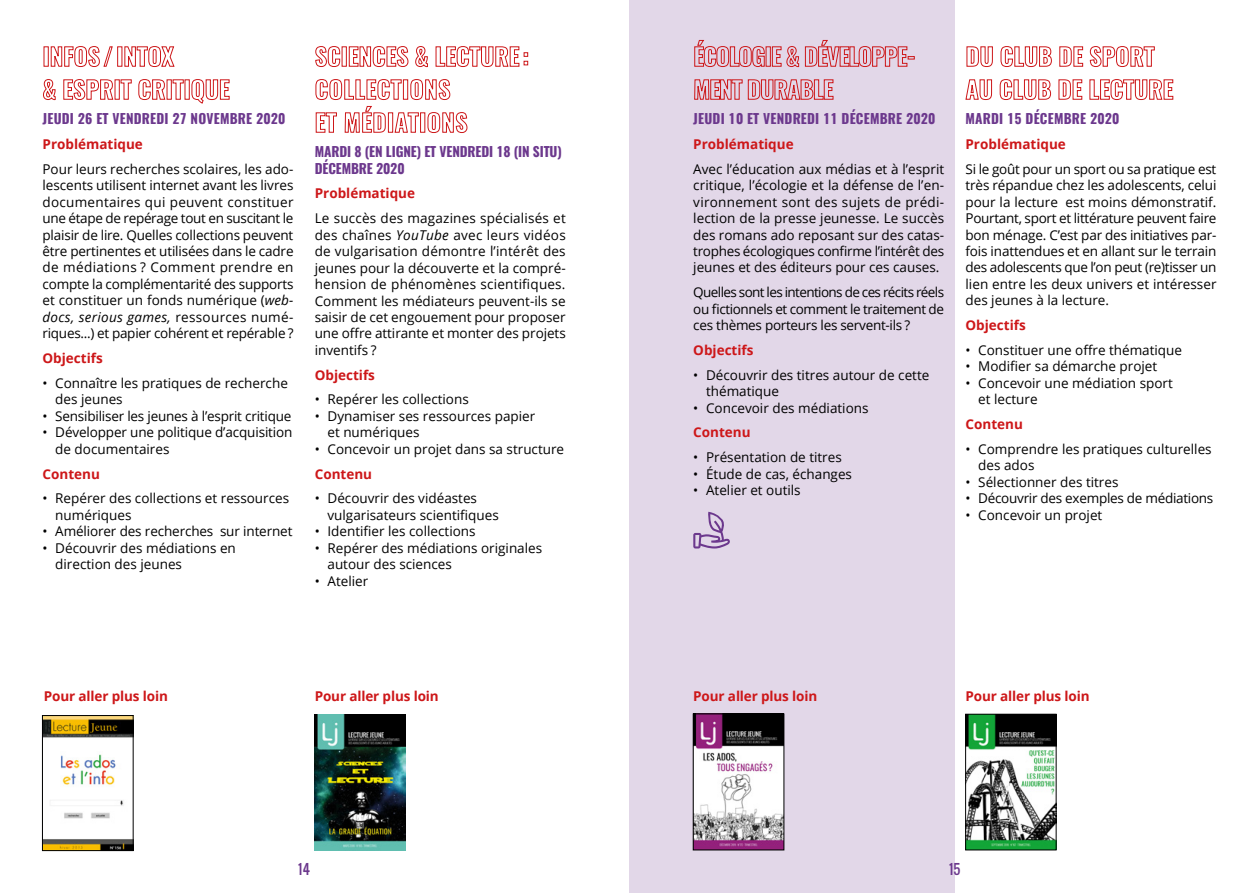
<style>
.page{position:relative;width:1259px;height:893px;background:#fff}
.page>*{position:absolute;margin:0;border:0;box-sizing:border-box;transform-origin:0 0}
.t1{font:13.5px/16.5px "Open Sans";color:#000}
.t2{font:700 13.5px "Open Sans";color:#cd1719}
.t3{font:700 13.5px "Oswald";letter-spacing:.015em;color:#6c388d}
.t4{font:700 13.5px/16.5px "Oswald";letter-spacing:-.01em;color:#6c388d}
.t5{font:13.5px "Open Sans";letter-spacing:-.02em;color:#000}
.t6{font:13.5px "Oswald";color:#6c388d}
.s1{font-style:italic}
</style>
<div class="page">
<div style="left:629px;top:0;width:326px;height:893px;background:#e2d7e8"></div>
<img style="left:44px;top:717px;width:87px;height:132px">
<div style="left:42px;top:715px;width:91px;height:136px;border:1px solid #000"></div>
<img style="left:315px;top:714px;width:90px;height:136px">
<img style="left:695px;top:716px;width:87px;height:132px">
<div style="left:693px;top:714px;width:91px;height:136px;border:1px solid #000"></div>
<img style="left:967px;top:716px;width:87px;height:132px">
<div style="left:965px;top:714px;width:91px;height:136px;border:1px solid #000"></div>
<div style="left:44px;top:46px;width:5px;height:21px;border:1px solid #cd1719"></div>
<svg style="left:50px;top:46px;width:63px;height:21px"></svg>
<div style="left:117px;top:46px;width:5px;height:21px;border:1px solid #cd1719"></div>
<svg style="left:124px;top:46px;width:51px;height:21px"></svg>
<svg style="left:43px;top:79px;width:13px;height:21px"></svg>
<svg style="left:63px;top:79px;width:51px;height:21px"></svg>
<div style="left:115px;top:79px;width:5px;height:21px;border:1px solid #cd1719"></div>
<svg style="left:120px;top:79px;width:12px;height:21px"></svg>
<svg style="left:138px;top:79px;width:28px;height:21px"></svg>
<div style="left:167px;top:79px;width:5px;height:21px;border:1px solid #cd1719"></div>
<svg style="left:172px;top:79px;width:12px;height:21px"></svg>
<div style="left:185px;top:79px;width:5px;height:21px;border:1px solid #cd1719"></div>
<svg style="left:191px;top:79px;width:39px;height:25px"></svg>
<svg style="left:315px;top:46px;width:25px;height:21px"></svg>
<div style="left:342px;top:46px;width:5px;height:21px;border:1px solid #cd1719"></div>
<svg style="left:348px;top:46px;width:61px;height:21px"></svg>
<svg style="left:415px;top:46px;width:13px;height:21px"></svg>
<svg style="left:435px;top:46px;width:93px;height:21px"></svg>
<svg style="left:315px;top:79px;width:87px;height:21px"></svg>
<div style="left:403px;top:79px;width:5px;height:21px;border:1px solid #cd1719"></div>
<svg style="left:410px;top:79px;width:41px;height:21px"></svg>
<svg style="left:315px;top:112px;width:22px;height:21px"></svg>
<svg style="left:344px;top:106px;width:42px;height:27px"></svg>
<div style="left:388px;top:112px;width:5px;height:21px;border:1px solid #cd1719"></div>
<svg style="left:394px;top:112px;width:25px;height:21px"></svg>
<div style="left:420px;top:112px;width:5px;height:21px;border:1px solid #cd1719"></div>
<svg style="left:427px;top:112px;width:41px;height:21px"></svg>
<svg style="left:694px;top:40px;width:71px;height:27px"></svg>
<svg style="left:771px;top:40px;width:143px;height:27px"></svg>
<svg style="left:694px;top:79px;width:140px;height:21px"></svg>
<svg style="left:966px;top:46px;width:27px;height:21px"></svg>
<svg style="left:1000px;top:46px;width:52px;height:21px"></svg>
<svg style="left:1059px;top:46px;width:24px;height:21px"></svg>
<svg style="left:1089px;top:46px;width:66px;height:21px"></svg>
<svg style="left:965px;top:79px;width:27px;height:21px"></svg>
<svg style="left:999px;top:79px;width:52px;height:21px"></svg>
<svg style="left:1058px;top:79px;width:24px;height:21px"></svg>
<svg style="left:1089px;top:79px;width:84px;height:21px"></svg>
<svg style="left:693px;top:512px;width:37px;height:36px"></svg>
<p class="t3" style="left:43px;top:111px;width:244px">JEUDI 26 ET VENDREDI 27 NOVEMBRE 2020</p>
<p class="t2" style="left:43px;top:134px;width:102px">Problématique</p>
<p class="t1" style="left:43px;top:160px;width:252px;text-align:justify">Pour leurs recherches scolaires, les ado&shy;lescents utilisent internet avant les livres documentaires qui peuvent constituer une étape de repérage tout en suscitant le plaisir de lire. Quelles collections peuvent être pertinentes et utilisées dans le cadre de médiations ? Comment prendre en compte la complémentarité des supports et constituer un fonds numérique (<span class="s1">web&shy;docs, serious games,</span> ressources numé&shy;riques...) et papier cohérent et repérable ?</p>
<p class="t2" style="left:43px;top:349px;width:62px">Objectifs</p>
<p class="t1" style="left:55px;top:374px;width:234px;text-indent:-13px">• Connaître les pratiques de recherche des jeunes</p>
<p class="t1" style="left:43px;top:407px;width:250px">• Sensibiliser les jeunes à l’esprit critique</p>
<p class="t1" style="left:55px;top:424px;width:239px;text-indent:-13px">• Développer une politique d’acquisition de documentaires</p>
<p class="t2" style="left:43px;top:464px;width:59px">Contenu</p>
<p class="t1" style="left:55px;top:490px;width:235px;text-indent:-13px">• Repérer des collections et ressources numériques</p>
<p class="t1" style="left:43px;top:523px;width:251px">• Améliorer des recherches sur internet</p>
<p class="t1" style="left:55px;top:539px;width:182px;text-indent:-13px">• Découvrir des médiations en direction des jeunes</p>
<p class="t4" style="left:315px;top:144px;width:249px">MARDI 8 (EN LIGNE) ET VENDREDI 18 (IN SITU)<br>DÉCEMBRE 2020</p>
<p class="t2" style="left:315px;top:184px;width:102px">Problématique</p>
<p class="t1" style="left:315px;top:209px;width:252px;text-align:justify">Le succès des magazines spécialisés et des chaînes <span class="s1">YouTube</span> avec leurs vidéos de vulgarisation démontre l’intérêt des jeunes pour la découverte et la compré&shy;hension de phénomènes scientifiques.<br>Comment les médiateurs peuvent-ils se saisir de cet engouement pour proposer une offre attirante et monter des projets inventifs ?</p>
<p class="t2" style="left:315px;top:365px;width:62px">Objectifs</p>
<p class="t1" style="left:315px;top:391px;width:156px">• Repérer les collections</p>
<p class="t1" style="left:327px;top:407px;width:209px;text-indent:-13px">• Dynamiser ses ressources papier et numériques</p>
<p class="t1" style="left:315px;top:440px;width:251px">• Concevoir un projet dans sa structure</p>
<p class="t2" style="left:315px;top:464px;width:59px">Contenu</p>
<p class="t1" style="left:327px;top:490px;width:173px;text-indent:-13px">• Découvrir des vidéastes vulgarisateurs scientifiques</p>
<p class="t1" style="left:315px;top:523px;width:162px">• Identifier les collections</p>
<p class="t1" style="left:327px;top:539px;width:216px;text-indent:-13px">• Repérer des médiations originales autour des sciences</p>
<p class="t1" style="left:315px;top:572px;width:55px">• Atelier</p>
<p class="t2" style="left:44px;top:687px;width:125px">Pour aller plus loin</p>
<p class="t2" style="left:315px;top:687px;width:125px">Pour aller plus loin</p>
<p class="t3" style="left:693px;top:111px;width:244px">JEUDI 10 ET VENDREDI 11 DÉCEMBRE 2020</p>
<p class="t2" style="left:693px;top:134px;width:102px">Problématique</p>
<p class="t1" style="left:693px;top:160px;width:252px;text-align:justify">Avec l’éducation aux médias et à l’esprit critique, l’écologie et la défense de l’en&shy;vironnement sont des sujets de prédi&shy;lection de la presse jeunesse. Le succès des romans ado reposant sur des catas&shy;trophes écologiques confirme l’intérêt des jeunes et des éditeurs pour ces causes.</p>
<p class="t1" style="left:693px;top:284px;width:252px;text-align:justify">Quelles sont les intentions de ces récits réels ou fictionnels et comment le traitement de ces thèmes porteurs les servent-ils ?</p>
<p class="t2" style="left:693px;top:341px;width:62px">Objectifs</p>
<p class="t1" style="left:706px;top:366px;width:225px;text-indent:-13px">• Découvrir des titres autour de cette thématique</p>
<p class="t1" style="left:693px;top:399px;width:177px">• Concevoir des médiations</p>
<p class="t2" style="left:693px;top:423px;width:59px">Contenu</p>
<p class="t1" style="left:693px;top:449px;width:150px">• Présentation de titres</p>
<p class="t1" style="left:693px;top:465px;width:160px">• Étude de cas, échanges</p>
<p class="t1" style="left:693px;top:482px;width:109px">• Atelier et outils</p>
<p class="t3" style="left:965px;top:111px;width:155px">MARDI 15 DÉCEMBRE 2020</p>
<p class="t2" style="left:965px;top:134px;width:102px">Problématique</p>
<p class="t1" style="left:965px;top:160px;width:252px;text-align:justify">Si le goût pour un sport ou sa pratique est très répandue chez les adolescents, celui pour la lecture est moins démonstratif.<br>Pourtant, sport et littérature peuvent faire bon ménage. C’est par des initiatives par&shy;fois inattendues et en allant sur le terrain des adolescents que l’on peut (re)tisser un lien entre les deux univers et intéresser des jeunes à la lecture.</p>
<p class="t2" style="left:965px;top:316px;width:62px">Objectifs</p>
<p class="t1" style="left:965px;top:341px;width:218px">• Constituer une offre thématique</p>
<p class="t1" style="left:965px;top:358px;width:193px">• Modifier sa démarche projet</p>
<p class="t1" style="left:978px;top:374px;width:196px;text-indent:-13px">• Concevoir une médiation sport et lecture</p>
<p class="t2" style="left:965px;top:415px;width:59px">Contenu</p>
<p class="t1" style="left:978px;top:440px;width:235px;text-indent:-13px">• Comprendre les pratiques culturelles des ados</p>
<p class="t1" style="left:965px;top:473px;width:154px">• Sélectionner des titres</p>
<p class="t5" style="left:965px;top:489px;width:249px">• Découvrir des exemples de médiations</p>
<p class="t1" style="left:965px;top:506px;width:138px">• Concevoir un projet</p>
<p class="t2" style="left:693px;top:687px;width:125px">Pour aller plus loin</p>
<p class="t2" style="left:965px;top:687px;width:125px">Pour aller plus loin</p>
<p class="t6" style="left:298px;top:859px;width:13px">14</p>
<p class="t6" style="left:949px;top:859px;width:13px">15</p>
</div>
